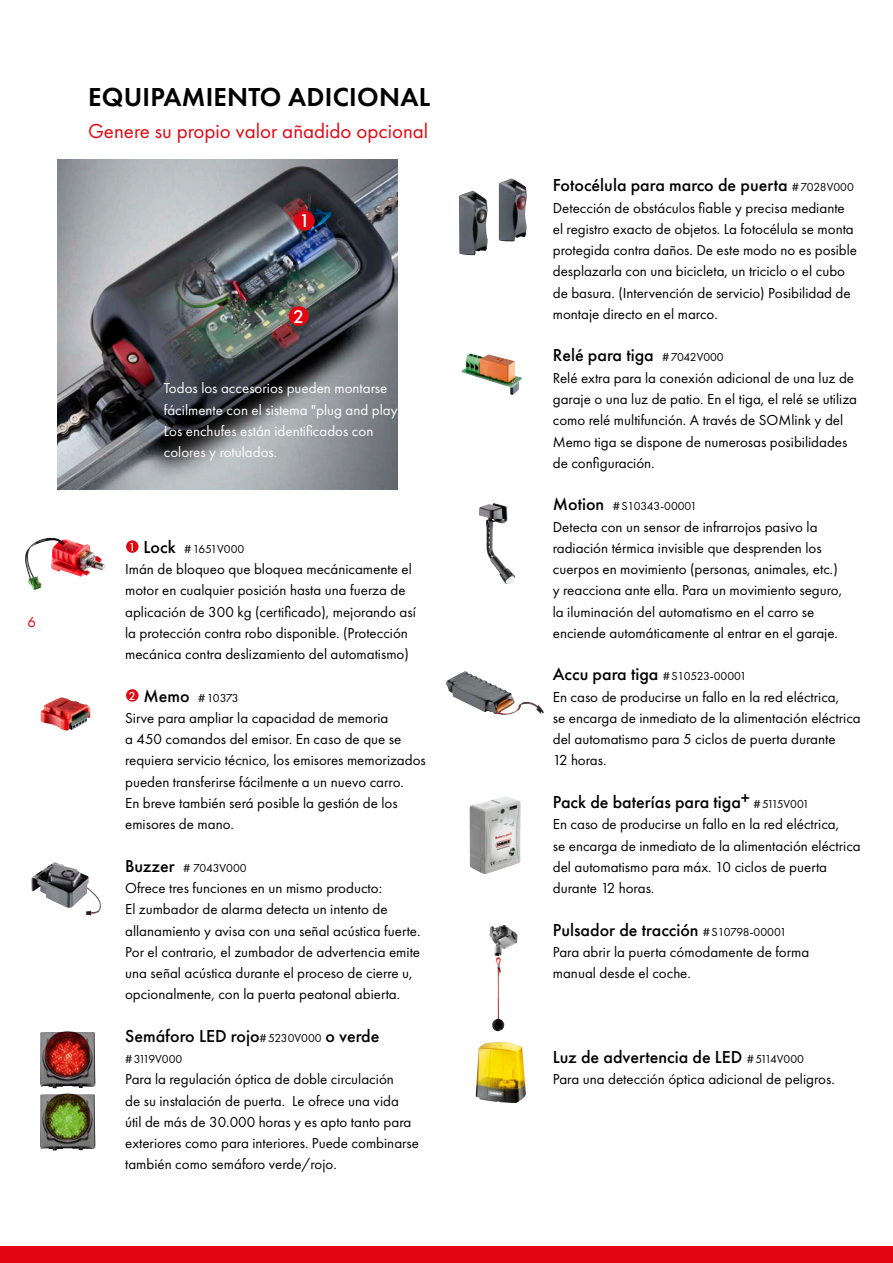
<style>
.page{position:relative;width:893px;height:1263px;background:#fff}
.page>*{position:absolute;margin:0;border:0;box-sizing:border-box;transform-origin:0 0}
.t1{font:600 27px "Futura PT";letter-spacing:.01em;color:#000}
.t2{font:21px "Futura PT";color:#e30612}
.t3{font:500 19.2px "Futura PT";color:#fff}
.t4{font:500 18px "Futura PT";color:#000}
.t5{font:15px/21.3px "Futura PT";color:#000}
.t6{font:15px/21.3px "Futura PT";color:#fff}
.t7{font:15px "Futura PT";color:#e30612}
.t8{font:12px "Futura PT";color:#000}
.s1{font-weight:500;font-size:18px}
.s2{font-weight:400;font-size:12px}
</style>
<div class="page">
<div style="left:0;top:1246px;width:893px;height:17px;background:#e30612"></div>
<div style="left:126px;top:540px;width:13px;height:13px;background:#e30612;border-radius:50%"></div>
<div style="left:126px;top:689px;width:13px;height:13px;background:#e30612;border-radius:50%"></div>
<img style="left:57px;top:160px;width:341px;height:329px">
<div style="left:295px;top:211px;width:20px;height:20px;background:#e30612;border-radius:50%"></div>
<div style="left:289px;top:306px;width:20px;height:20px;background:#e30612;border-radius:50%"></div>
<img style="left:25px;top:538px;width:80px;height:52px">
<img style="left:31px;top:862px;width:70px;height:53px">
<img style="left:40px;top:697px;width:50px;height:33px">
<img style="left:479px;top:503px;width:36px;height:81px">
<img style="left:446px;top:671px;width:98px;height:44px">
<img style="left:470px;top:796px;width:51px;height:78px">
<img style="left:459px;top:178px;width:68px;height:77px">
<img style="left:476px;top:1042px;width:50px;height:61px">
<img style="left:489px;top:925px;width:15px;height:54px">
<img style="left:40px;top:1031px;width:55px;height:57px">
<img style="left:40px;top:1093px;width:55px;height:57px">
<img style="left:462px;top:353px;width:60px;height:42px">
<p class="t7" style="left:27px;top:613px;width:10px">6</p>
<h1 class="t1" style="left:88px;top:80px;width:344px">EQUIPAMIENTO ADICIONAL</h1>
<h2 class="t2" style="left:88px;top:119px;width:342px">Genere su propio valor añadido opcional</h2>
<p class="t3" style="left:299px;top:210px;width:12px">1</p>
<p class="t3" style="left:293px;top:305px;width:12px">2</p>
<p class="t6" style="left:164px;top:378px;width:244px">Todos los accesorios pueden montarse fácilmente con el sistema "plug and play".<br>Los enchufes están identificados con colores y rotulados.</p>
<p class="t8" style="left:129px;top:542px;width:117px"><sup>1</sup> <span class="s1">Lock</span> #1651V000</p>
<p class="t5" style="left:125px;top:558px;width:292px">Imán de bloqueo que bloquea mecánicamente el motor en cualquier posición hasta una fuerza de aplicación de 300 kg (certificado), mejorando así la protección contra robo disponible. (Protección mecánica contra deslizamiento del automatismo)</p>
<p class="t8" style="left:129px;top:690px;width:111px"><sup>2</sup> <span class="s1">Memo</span> #10373</p>
<p class="t5" style="left:125px;top:707px;width:302px">Sirve para ampliar la capacidad de memoria<br>a 450 comandos del emisor. En caso de que se requiera servicio técnico, los emisores memorizados pueden transferirse fácilmente a un nuevo carro.<br>En breve también será posible la gestión de los emisores de mano.</p>
<p class="t8" style="left:125px;top:861px;width:123px"><span class="s1">Buzzer</span> # 7043V000</p>
<p class="t5" style="left:125px;top:877px;width:297px">Ofrece tres funciones en un mismo producto:<br>El zumbador de alarma detecta un intento de allanamiento y avisa con una señal acústica fuerte.<br>Por el contrario, el zumbador de advertencia emite una señal acústica durante el proceso de cierre u, opcionalmente, con la puerta peatonal abierta.</p>
<p class="t4" style="left:125px;top:1025px;width:256px">Semáforo LED rojo<span class="s2">#5230V000</span> o verde</p>
<p class="t8" style="left:125px;top:1052px;width:59px">#3119V000</p>
<p class="t5" style="left:125px;top:1069px;width:295px">Para la regulación óptica de doble circulación<br>de su instalación de puerta. Le ofrece una vida útil de más de 30.000 horas y es apto tanto para exteriores como para interiores. Puede combinarse también como semáforo verde/rojo.</p>
<p class="t4" style="left:553px;top:175px;width:303px">Fotocélula para marco de puerta <span class="s2">#7028V000</span></p>
<p class="t5" style="left:553px;top:197px;width:306px">Detección de obstáculos fiable y precisa mediante el registro exacto de objetos. La fotocélula se monta protegida contra daños. De este modo no es posible desplazarla con una bicicleta, un triciclo o el cubo de basura. (Intervención de servicio) Posibilidad de montaje directo en el marco.</p>
<p class="t4" style="left:553px;top:345px;width:172px">Relé para tiga <span class="s2">#7042V000</span></p>
<p class="t5" style="left:553px;top:367px;width:306px">Relé extra para la conexión adicional de una luz de garaje o una luz de patio. En el tiga, el relé se utiliza como relé multifunción. A través de SOMlink y del Memo tiga se dispone de numerosas posibilidades de configuración.</p>
<p class="t8" style="left:553px;top:499px;width:146px"><span class="s1">Motion</span> #S10343-00001</p>
<p class="t5" style="left:553px;top:516px;width:291px">Detecta con un sensor de infrarrojos pasivo la radiación térmica invisible que desprenden los cuerpos en movimiento (personas, animales, etc.) y reacciona ante ella. Para un movimiento seguro, la iluminación del automatismo en el carro se enciende automáticamente al entrar en el garaje.</p>
<p class="t8" style="left:553px;top:669px;width:195px"><span class="s1">Accu para tiga</span> #S10523-00001</p>
<p class="t5" style="left:553px;top:686px;width:309px">En caso de producirse un fallo en la red eléctrica,<br>se encarga de inmediato de la alimentación eléctrica del automatismo para 5 ciclos de puerta durante<br>12 horas.</p>
<p class="t4" style="left:553px;top:791px;width:258px">Pack de baterías para tiga+ <span class="s2">#5115V001</span></p>
<p class="t5" style="left:553px;top:813px;width:309px">En caso de producirse un fallo en la red eléctrica,<br>se encarga de inmediato de la alimentación eléctrica del automatismo para máx. 10 ciclos de puerta durante 12 horas.</p>
<p class="t4" style="left:553px;top:919px;width:235px">Pulsador de tracción <span class="s2">#S10798-00001</span></p>
<p class="t5" style="left:553px;top:941px;width:258px">Para abrir la puerta cómodamente de forma manual desde el coche.</p>
<p class="t4" style="left:553px;top:1046px;width:253px">Luz de advertencia de LED <span class="s2">#5114V000</span></p>
<p class="t5" style="left:553px;top:1069px;width:283px">Para una detección óptica adicional de peligros.</p>
</div>
